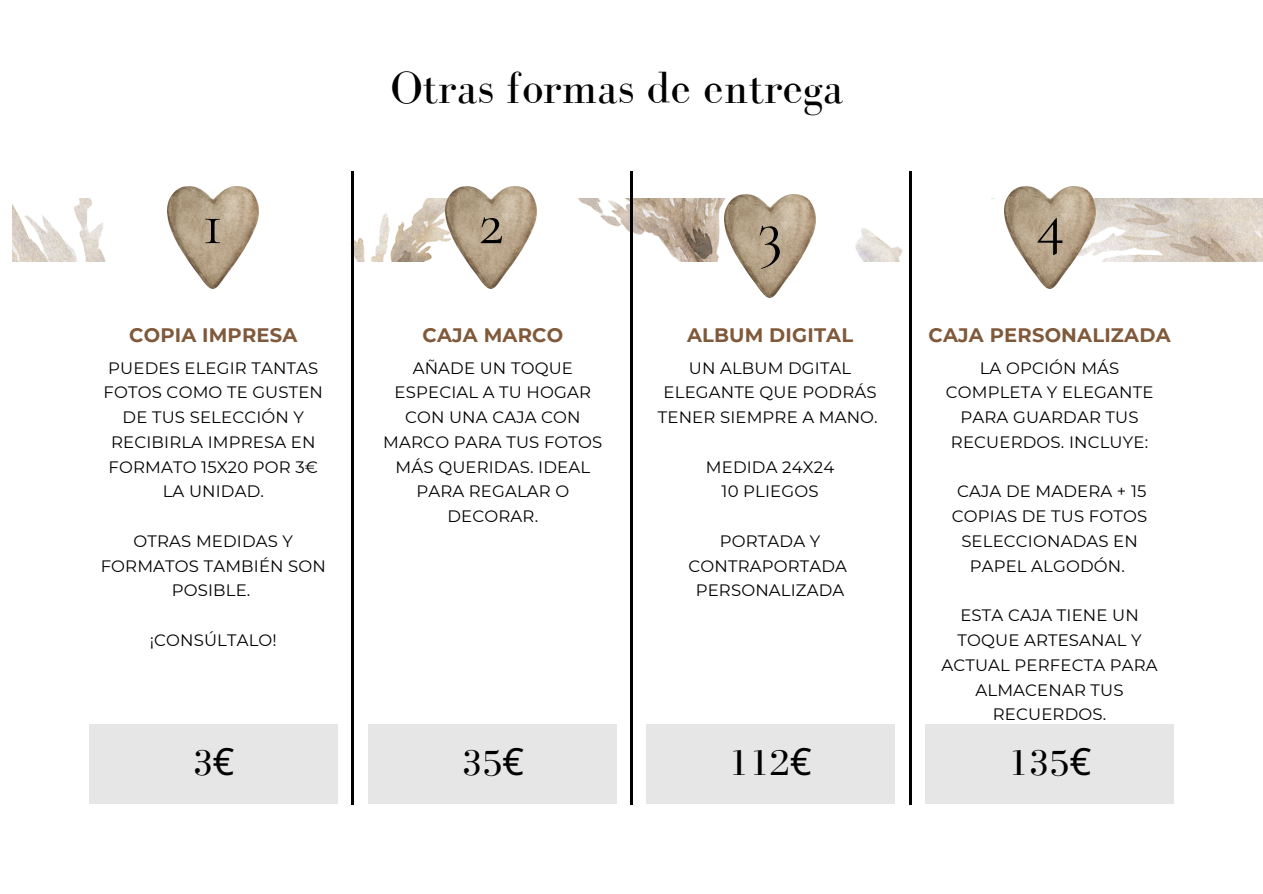
<style>
.page{position:relative;width:1263px;height:894px;background:#fff}
.page>*{position:absolute;margin:0;border:0;box-sizing:border-box;transform-origin:0 0}
.t1{font:63px "Cormorant Garamond";color:#000}
.t2{font:46.5px "Bodoni FLF";color:#000}
.t3{font:37.5px "Bodoni FLF";letter-spacing:.01em;color:#000}
.t4{font:700 19.5px "Montserrat";letter-spacing:.01em;color:#7f593a}
.t5{font:16.5px/24.8px "Montserrat";letter-spacing:.01em;color:#000;text-align:center}
.s1{font-family:"Noto Sans"}
</style>
<div class="page">
<div style="left:89px;top:724px;width:248px;height:80px;background:#e6e6e6"></div>
<div style="left:369px;top:724px;width:248px;height:80px;background:#e6e6e6"></div>
<div style="left:646px;top:724px;width:248px;height:80px;background:#e6e6e6"></div>
<div style="left:925px;top:724px;width:249px;height:80px;background:#e6e6e6"></div>
<img style="left:13px;top:198px;width:1250px;height:63px">
<hr style="left:351px;top:171px;width:2px;height:633px;background:#000">
<hr style="left:630px;top:171px;width:3px;height:633px;background:#000">
<hr style="left:909px;top:171px;width:2px;height:633px;background:#000">
<img style="left:167px;top:186px;width:91px;height:103px">
<img style="left:446px;top:186px;width:91px;height:103px">
<img style="left:724px;top:195px;width:91px;height:102px">
<img style="left:1005px;top:186px;width:91px;height:103px">
<p class="t2" style="left:390px;top:63px;width:454px">Otras formas de entrega</p>
<p class="t1" style="left:202px;top:185px;width:22px">1</p>
<p class="t1" style="left:479px;top:185px;width:27px">2</p>
<p class="t1" style="left:758px;top:193px;width:26px">3</p>
<p class="t1" style="left:1036px;top:185px;width:30px">4</p>
<p class="t4" style="left:129px;top:323px;width:170px">COPIA IMPRESA</p>
<p class="t5" style="left:104px;top:355px;width:221px">PUEDES ELEGIR TANTAS<br>FOTOS COMO TE GUSTEN<br>DE TUS SELECCIÓN Y<br>RECIBIRLA IMPRESA EN<br>FORMATO 15X20 POR 3€<br>LA UNIDAD.</p>
<p class="t5" style="left:101px;top:528px;width:227px">OTRAS MEDIDAS Y<br>FORMATOS TAMBIÉN SON<br>POSIBLE.</p>
<p class="t5" style="left:150px;top:627px;width:129px">¡CONSÚLTALO!</p>
<p class="t4" style="left:423px;top:323px;width:142px">CAJA MARCO</p>
<p class="t5" style="left:383px;top:355px;width:221px">AÑADE UN TOQUE<br>ESPECIAL A TU HOGAR<br>CON UNA CAJA CON<br>MARCO PARA TUS FOTOS<br>MÁS QUERIDAS. IDEAL<br>PARA REGALAR O<br>DECORAR.</p>
<h3 class="t4" style="left:687px;top:323px;width:168px">ALBUM DIGITAL</h3>
<h3 class="t5" style="left:658px;top:355px;width:221px">UN ALBUM DGITAL<br>ELEGANTE QUE PODRÁS<br>TENER SIEMPRE A MANO.</h3>
<h3 class="t5" style="left:706px;top:454px;width:130px">MEDIDA 24X24</h3>
<h3 class="t5" style="left:722px;top:479px;width:98px">10 PLIEGOS</h3>
<p class="t5" style="left:688px;top:528px;width:160px">PORTADA Y<br>CONTRAPORTADA</p>
<p class="t5" style="left:696px;top:578px;width:150px">PERSONALIZADA</p>
<p class="t4" style="left:928px;top:323px;width:244px">CAJA PERSONALIZADA</p>
<p class="t5" style="left:946px;top:355px;width:209px">LA OPCIÓN MÁS<br>COMPLETA Y ELEGANTE<br>PARA GUARDAR TUS<br>RECUERDOS. INCLUYE:</p>
<p class="t5" style="left:952px;top:479px;width:197px">CAJA DE MADERA + 15<br>COPIAS DE TUS FOTOS<br>SELECCIONADAS EN<br>PAPEL ALGODÓN.</p>
<p class="t5" style="left:941px;top:602px;width:218px">ESTA CAJA TIENE UN<br>TOQUE ARTESANAL Y<br>ACTUAL PERFECTA PARA<br>ALMACENAR TUS<br>RECUERDOS.</p>
<h1 class="t3" style="left:192px;top:741px;width:43px">3<span class="s1">€</span></h1>
<p class="t3" style="left:462px;top:741px;width:64px">35<span class="s1">€</span></p>
<p class="t3" style="left:728px;top:741px;width:85px">112<span class="s1">€</span></p>
<p class="t3" style="left:1008px;top:741px;width:85px">135<span class="s1">€</span></p>
</div>
